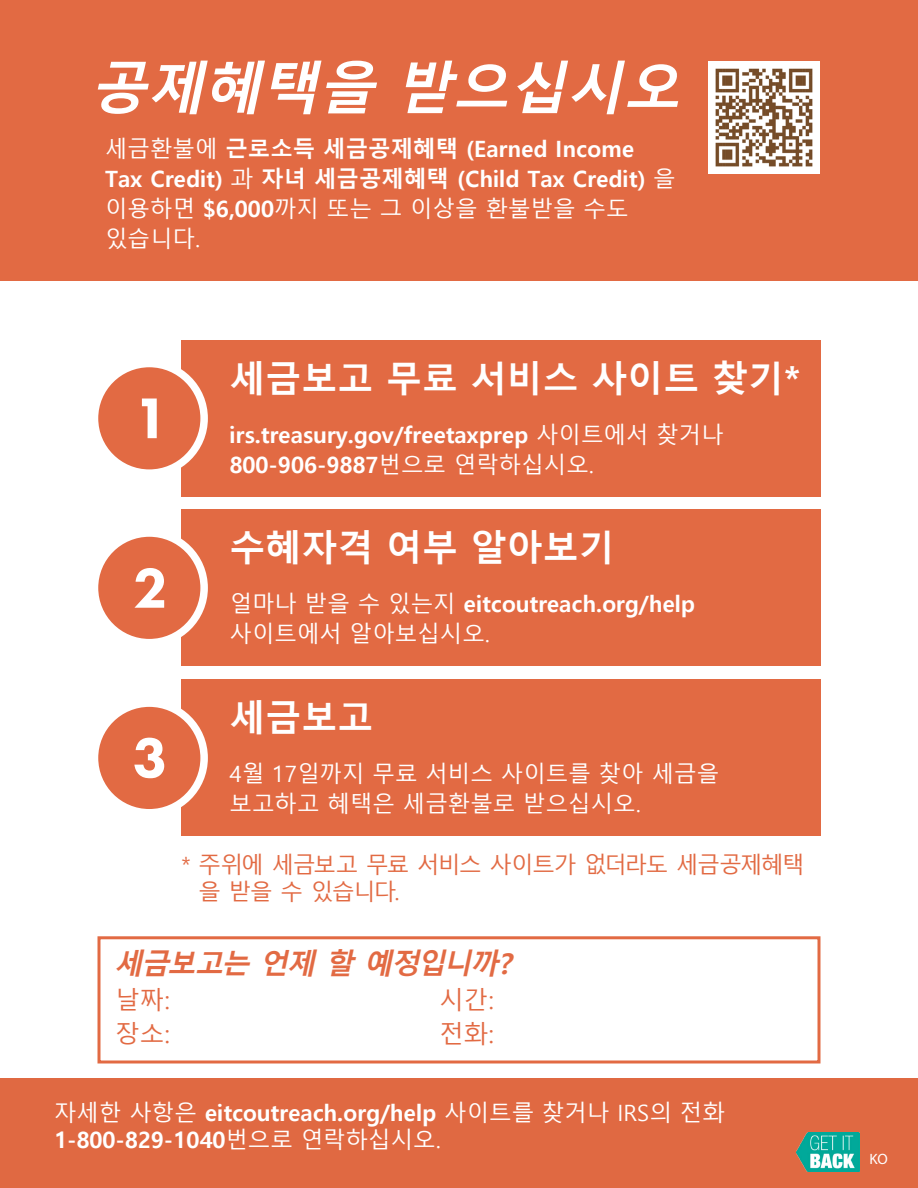
<style>
.page{position:relative;width:918px;height:1188px;background:#fff}
.page>*{position:absolute;margin:0;border:0;box-sizing:border-box;transform-origin:0 0}
._1_0_Header_47_A__E{font:italic 700 57px "Malgun Gothic";color:#fff}
._1_1_Header_26_29_1p{font:700 36px "Malgun Gothic";color:#fff}
._1_2_Header_19_A__E{font:italic 700 28.5px "Malgun Gothic";color:#e26a43}
.t1{font:24.45px "Malgun Gothic";color:#e26a43}
.Subheadline_16_18__E{font:700 22.5px/30px "Malgun Gothic";color:#fff}
.Subheadline_16_18__E-2{font:22.5px/30px "Malgun Gothic";color:#fff}
._2_0_Text_15_A{font:700 22.5px/27px "Malgun Gothic";color:#fff}
._3_0_Footnote_16_A{font:22.5px/27px "Malgun Gothic";letter-spacing:-.065em;color:#e26a43}
._2_0_Text_15_A-2{font:15px "Myriad Pro";color:#fff}
.s1{font-weight:400}
.s2{font-weight:700}
</style>
<div class="page">
<div style="left:0;top:1078px;width:918px;height:110px;background:#e06942"></div>
<div style="left:0;top:0;width:918px;height:281px;background:#e26a43"></div>
<div style="left:98px;top:936px;width:722px;height:128px;border:3px solid #e26a43"></div>
<div style="left:181px;top:340px;width:640px;height:156px;background:#e26a43"></div>
<div style="left:181px;top:510px;width:640px;height:156px;background:#e26a43"></div>
<div style="left:181px;top:680px;width:640px;height:156px;background:#e26a43"></div>
<div style="left:95px;top:364px;width:109px;height:109px;background:#e26a43;border-radius:50%"></div>
<div style="left:91px;top:360px;width:117px;height:117px;border:8px solid #fff;border-radius:50%"></div>
<div style="left:95px;top:533px;width:109px;height:110px;background:#e26a43;border-radius:50%"></div>
<div style="left:91px;top:529px;width:117px;height:117px;border:8px solid #fff;border-radius:50%"></div>
<div style="left:95px;top:703px;width:109px;height:110px;background:#e26a43;border-radius:50%"></div>
<div style="left:91px;top:699px;width:117px;height:118px;border:8px solid #fff;border-radius:50%"></div>
<svg style="left:142px;top:399px;width:15px;height:39px"></svg>
<svg style="left:134px;top:568px;width:30px;height:40px"></svg>
<svg style="left:134px;top:738px;width:30px;height:40px"></svg>
<img style="left:797px;top:1133px;width:62px;height:39px">
<img style="left:708px;top:62px;width:112px;height:111px">
<p class="_1_0_Header_47_A__E" style="left:90px;top:55px;width:606px">공제혜택을 받으십시오</p>
<p class="Subheadline_16_18__E" style="left:105px;top:134px;width:572px"><span class="s1">세금환불에</span> 근로소득 세금공제혜택 (Earned Income<br>Tax Credit) <span class="s1">과</span> 자녀 세금공제혜택 (Child Tax Credit) <span class="s1">을 이용하면</span> $6,000<span class="s1">까지 또는 그 이상을 환불받을 수도 있습니다.</span></p>
<p class="_1_1_Header_26_29_1p" style="left:230px;top:357px;width:573px">세금보고 무료 서비스 사이트 찾기*</p>
<p class="Subheadline_16_18__E" style="left:230px;top:420px;width:496px">irs.treasury.gov/freetaxprep <span class="s1">사이트에서 찾거나<br></span>800-906-9887<span class="s1">번으로 연락하십시오.</span></p>
<p class="_1_1_Header_26_29_1p" style="left:230px;top:527px;width:387px">수혜자격 여부 알아보기</p>
<p class="Subheadline_16_18__E-2" style="left:230px;top:589px;width:467px">얼마나 받을 수 있는지 <span class="s2">eitcoutreach.org/help </span>사이트에서 알아보십시오.</p>
<p class="_1_1_Header_26_29_1p" style="left:230px;top:697px;width:145px">세금보고</p>
<p class="Subheadline_16_18__E-2" style="left:230px;top:759px;width:491px">4월 17일까지 무료 서비스 사이트를 찾아 세금을 보고하고 혜택은 세금환불로 받으십시오.</p>
<p class="_3_0_Footnote_16_A" style="left:199px;top:852px;width:607px;text-indent:-17px">* 주위에 세금보고 무료 서비스 사이트가 없더라도 세금공제혜택 을 받을 수 있습니다.</p>
<p class="_1_2_Header_19_A__E" style="left:114px;top:946px;width:406px">세금보고는 언제 할 예정입니까?</p>
<p class="t1" style="left:116px;top:986px;width:56px">날짜:</p>
<p class="t1" style="left:439px;top:986px;width:56px">시간:</p>
<p class="t1" style="left:116px;top:1021px;width:56px">장소:</p>
<p class="t1" style="left:439px;top:1021px;width:56px">전화:</p>
<p class="_2_0_Text_15_A" style="left:54px;top:1100px;width:672px"><span class="s1">자세한 사항은</span> eitcoutreach.org/help <span class="s1">사이트를 찾거나 IRS의 전화<br></span>1-800-829-1040<span class="s1">번으로 연락하십시오.</span></p>
<p class="_2_0_Text_15_A-2" style="left:869px;top:1149px;width:20px">KO</p>
</div>
